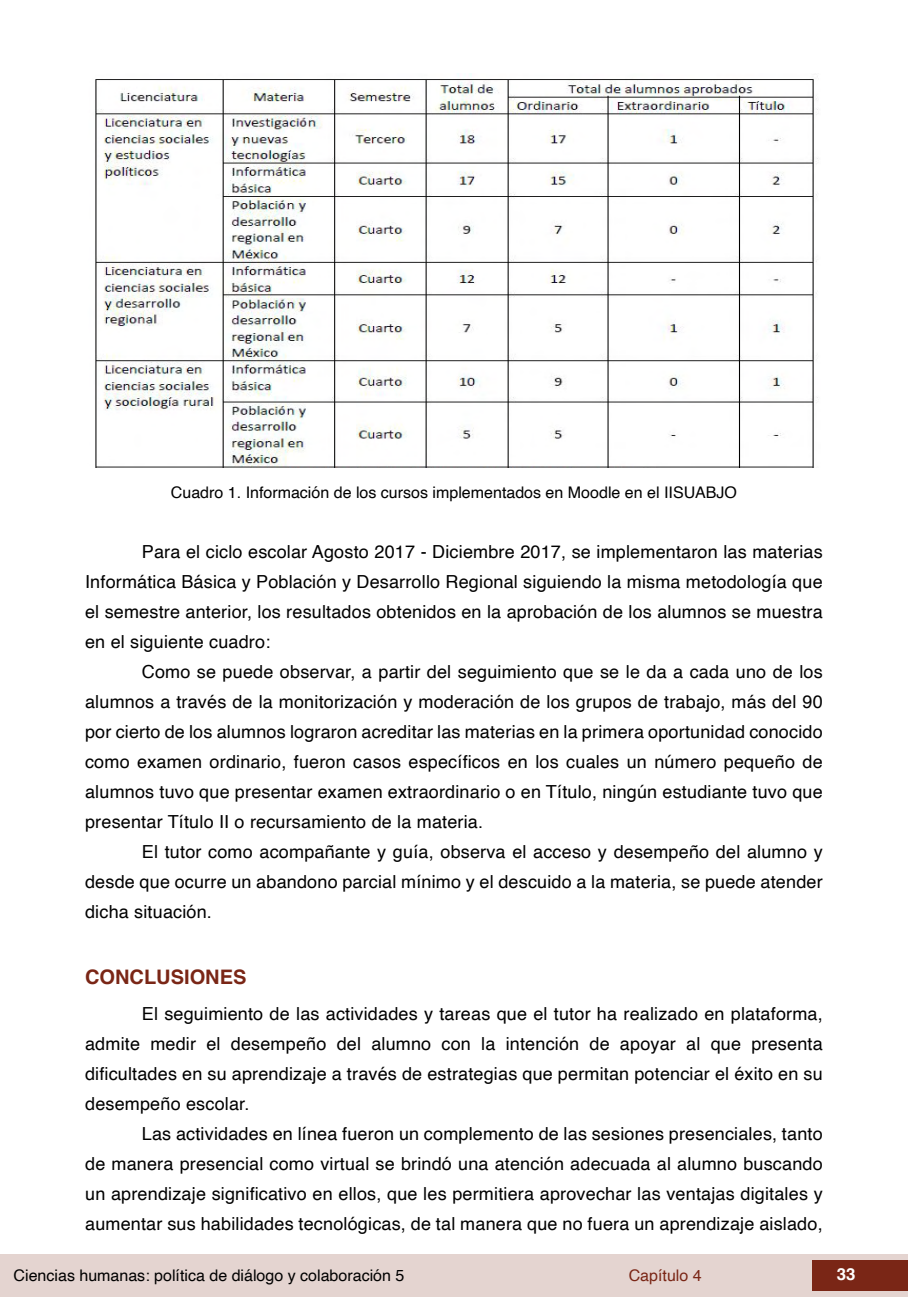
<style>
.page{position:relative;width:908px;height:1304px;background:#fff}
.page>*{position:absolute;margin:0;border:0;box-sizing:border-box;transform-origin:0 0}
.t1{font:700 20px "Helvetica";color:#7a2616}
.t2{font:18px/30px "Helvetica";letter-spacing:.01em;color:#000;text-align:justify}
.t3{font:700 16.8px "Helvetica";color:#fff}
.t4{font:16px "Helvetica";color:#000}
.t5{font:16px "Helvetica";color:#7a2616}
</style>
<div class="page">
<div style="left:0;top:1254px;width:906px;height:43px;background:#e4d4d0"></div>
<div style="left:812px;top:1261px;width:95px;height:30px;background:#7a2616"></div>
<img style="left:95px;top:74px;width:723px;height:394px">
<p class="t4" style="left:171px;top:480px;width:567px">Cuadro 1. Información de los cursos implementados en Moodle en el IISUABJO</p>
<p class="t2" style="left:85px;top:537px;width:738px;text-indent:57px">Para el ciclo escolar Agosto 2017 - Diciembre 2017, se implementaron las materias Informática Básica y Población y Desarrollo Regional siguiendo la misma metodología que el semestre anterior, los resultados obtenidos en la aprobación de los alumnos se muestra en el siguiente cuadro:</p>
<p class="t2" style="left:85px;top:658px;width:738px;text-indent:57px">Como se puede observar, a partir del seguimiento que se le da a cada uno de los alumnos a través de la monitorización y moderación de los grupos de trabajo, más del 90 por cierto de los alumnos lograron acreditar las materias en la primera oportunidad conocido como examen ordinario, fueron casos específicos en los cuales un número pequeño de alumnos tuvo que presentar examen extraordinario o en Título, ningún estudiante tuvo que presentar Título II o recursamiento de la materia.</p>
<p class="t2" style="left:85px;top:838px;width:738px;text-indent:57px">El tutor como acompañante y guía, observa el acceso y desempeño del alumno y desde que ocurre un abandono parcial mínimo y el descuido a la materia, se puede atender dicha situación.</p>
<p class="t1" style="left:85px;top:965px;width:163px">CONCLUSIONES</p>
<p class="t2" style="left:85px;top:999px;width:738px;text-indent:57px">El seguimiento de las actividades y tareas que el tutor ha realizado en plataforma, admite medir el desempeño del alumno con la intención de apoyar al que presenta dificultades en su aprendizaje a través de estrategias que permitan potenciar el éxito en su desempeño escolar.</p>
<p class="t2" style="left:85px;top:1119px;width:738px;text-indent:57px">Las actividades en línea fueron un complemento de las sesiones presenciales, tanto de manera presencial como virtual se brindó una atención adecuada al alumno buscando un aprendizaje significativo en ellos, que les permitiera aprovechar las ventajas digitales y aumentar sus habilidades tecnológicas, de tal manera que no fuera un aprendizaje aislado,</p>
<p class="t4" style="left:14px;top:1263px;width:392px">Ciencias humanas: política de diálogo y colaboración 5</p>
<p class="t5" style="left:628px;top:1263px;width:74px">Capítulo 4</p>
<p class="t3" style="left:836px;top:1264px;width:20px">33</p>
</div>
